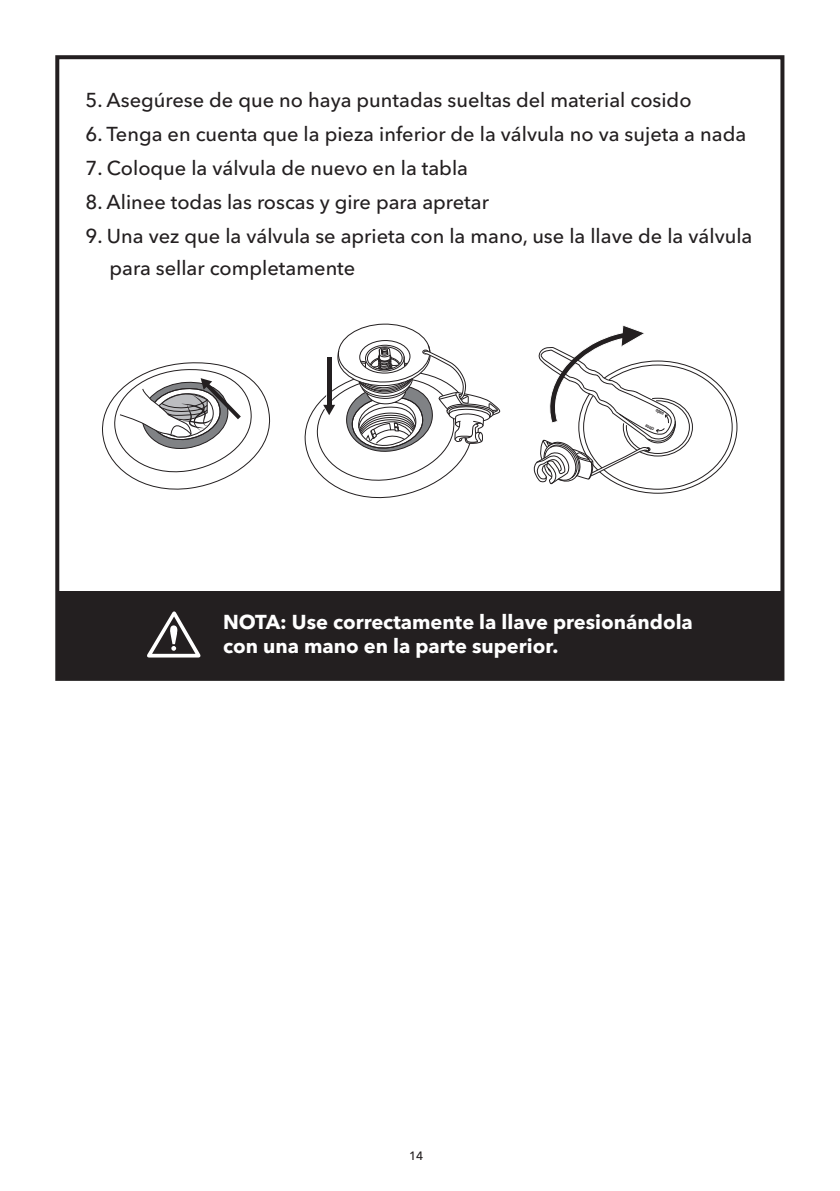
<style>
.page{position:relative;width:840px;height:1191px;background:#fff}
.page>*{position:absolute;margin:0;border:0;box-sizing:border-box;transform-origin:0 0}
.t1{font:500 20px/32px "Avenir Next";color:#231f20}
.t2{font:700 20px/24px "Avenir Next";color:#fff}
.t3{font:500 12px "Avenir Next";color:#231f20}
.t4{font:5px "TV Nord EF Bold Con";color:#231f20}
</style>
<div class="page">
<svg style="left:55px;top:55px;width:730px;height:626px"></svg>
<div style="left:56px;top:591px;width:727px;height:87px;background:#231f20"></div>
<svg style="left:532px;top:325px;width:205px;height:169px"></svg>
<svg style="left:100px;top:359px;width:171px;height:137px"></svg>
<svg style="left:302px;top:320px;width:199px;height:185px"></svg>
<svg style="left:147px;top:611px;width:54px;height:46px"></svg>
<p class="t1" style="left:85px;top:84px;width:607px">5. Asegúrese de que no haya puntadas sueltas del material cosido</p>
<p class="t1" style="left:85px;top:118px;width:662px">6. Tenga en cuenta que la pieza inferior de la válvula no va sujeta a nada</p>
<p class="t1" style="left:85px;top:152px;width:384px">7. Coloque la válvula de nuevo en la tabla</p>
<p class="t1" style="left:85px;top:186px;width:405px">8. Alinee todas las roscas y gire para apretar</p>
<p class="t1" style="left:109px;top:220px;width:644px;text-indent:-24px">9. Una vez que la válvula se aprieta con la mano, use la llave de la válvula para sellar completamente</p>
<p class="t4" style="left:657px;top:407px;width:10px;rotate:27deg">open</p>
<p class="t4" style="left:652px;top:432px;width:11px;rotate:-153deg">close</p>
<p class="t2" style="left:223px;top:610px;width:471px">NOTA: Use correctamente la llave presionándola con una mano en la parte superior.</p>
<p class="t3" style="left:409px;top:1148px;width:16px">14</p>
</div>
